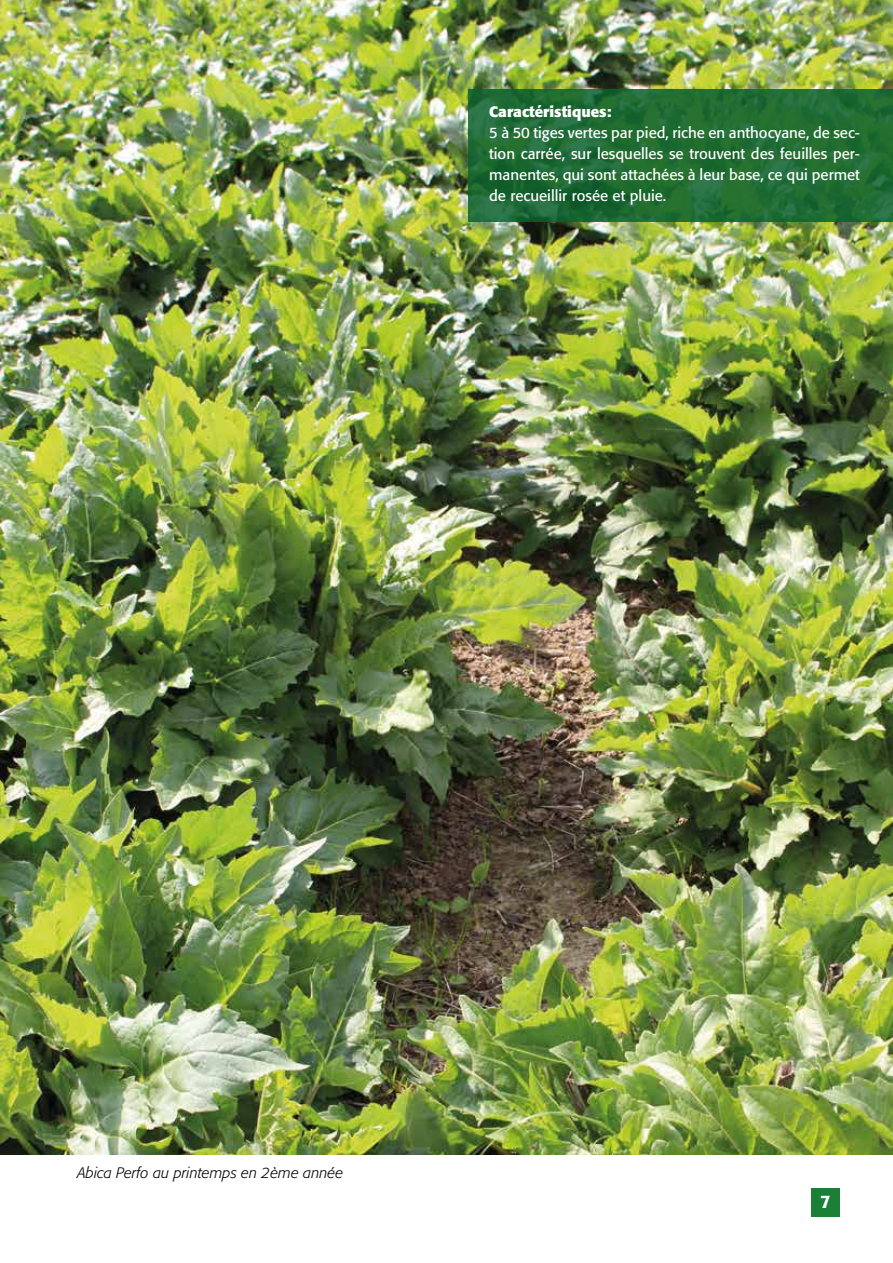
<style>
.page{position:relative;width:893px;height:1263px;background:#fff}
.page>*{position:absolute;margin:0;border:0;box-sizing:border-box;transform-origin:0 0}
.t1{font:500 18px "Formata";color:#fff}
.t2{font:15px/21px "Formata";color:#fff;text-align:justify}
.t3{font:italic 300 15px "Formata";color:#000}
.t4{font:700 15px "Formata";color:#fff}
</style>
<div class="page">
<img style="left:0;top:0;width:893px;height:1155px">
<div style="left:811px;top:1188px;width:28px;height:29px;background:#1b8036"></div>
<svg style="left:468px;top:89px;width:425px;height:133px;background:#206b34"></svg>
<p class="t4" style="left:489px;top:102px;width:124px">Caractéristiques:</p>
<p class="t2" style="left:489px;top:122px;width:372px">5 à 50 tiges vertes par pied, riche en anthocyane, de sec&shy;tion carrée, sur lesquelles se trouvent des feuilles per&shy;manentes, qui sont attachées à leur base, ce qui permet de recueillir rosée et pluie.</p>
<p class="t3" style="left:77px;top:1164px;width:267px">Abica Perfo au printemps en 2ème année</p>
<p class="t1" style="left:820px;top:1191px;width:12px">7</p>
</div>
